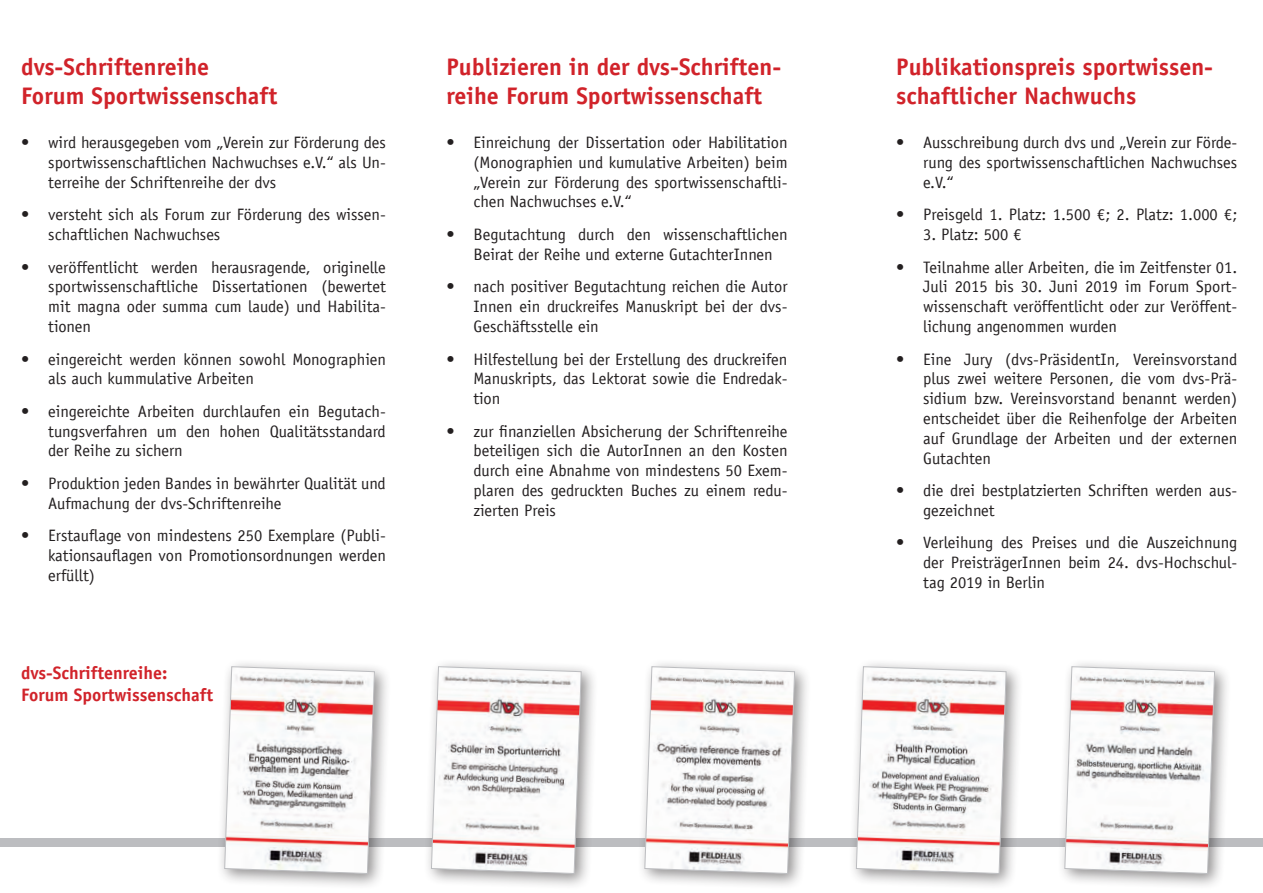
<style>
.page{position:relative;width:1263px;height:893px;background:#fff}
.page>*{position:absolute;margin:0;border:0;box-sizing:border-box;transform-origin:0 0}
.t1{font:700 24px/28.8px "Officina Sans Std";color:#d1232a}
.t2{font:700 18px/21.6px "Officina Sans Std";color:#d1232a}
.t3{font:16.5px/19.8px "Officina Sans LT";color:#231f20;text-align:justify}
</style>
<div class="page">
<div style="left:0;top:838px;width:1263px;height:9px;background:#bcbdc0"></div>
<div style="left:1057px;top:659px;width:175px;height:232px;background:#231f20;opacity:.5"></div>
<svg style="left:1064px;top:666px;width:151px;height:208px"></svg>
<div style="left:217px;top:659px;width:175px;height:232px;background:#231f20;opacity:.5"></div>
<svg style="left:224px;top:666px;width:151px;height:208px"></svg>
<div style="left:423px;top:659px;width:175px;height:232px;background:#231f20;opacity:.5"></div>
<svg style="left:431px;top:666px;width:151px;height:208px"></svg>
<div style="left:637px;top:659px;width:175px;height:232px;background:#231f20;opacity:.5"></div>
<svg style="left:644px;top:666px;width:151px;height:208px"></svg>
<div style="left:848px;top:659px;width:175px;height:232px;background:#231f20;opacity:.5"></div>
<svg style="left:856px;top:666px;width:151px;height:208px"></svg>
<p class="t1" style="left:21px;top:53px;width:190px">dvs-Schriftenreihe</p>
<p class="t1" style="left:21px;top:81px;width:258px">Forum Sportwissenschaft</p>
<p class="t3" style="left:48px;top:133px;width:339px;text-indent:-27px">• wird herausgegeben vom „Verein zur Förderung des sportwissenschaftlichen Nachwuchses e.V.“ als Un&shy;terreihe der Schriftenreihe der dvs</p>
<p class="t3" style="left:48px;top:205px;width:339px;text-indent:-27px">• versteht sich als Forum zur Förderung des wissen&shy;schaftlichen Nachwuchses</p>
<p class="t3" style="left:48px;top:257px;width:339px;text-indent:-27px">• veröffentlicht werden herausragende, originelle sportwissenschaftliche Dissertationen (bewertet mit magna oder summa cum laude) und Habilita&shy;tionen</p>
<p class="t3" style="left:48px;top:349px;width:339px;text-indent:-27px">• eingereicht werden können sowohl Monographien als auch kummulative Arbeiten</p>
<p class="t3" style="left:48px;top:401px;width:339px;text-indent:-27px">• eingereichte Arbeiten durchlaufen ein Begutach&shy;tungsverfahren um den hohen Qualitätsstandard der Reihe zu sichern</p>
<p class="t3" style="left:48px;top:474px;width:339px;text-indent:-27px">• Produktion jeden Bandes in bewährter Qualität und<br>Aufmachung der dvs-Schriftenreihe</p>
<p class="t3" style="left:48px;top:526px;width:339px;text-indent:-27px">• Erstauflage von mindestens 250 Exemplare (Publi&shy;kationsauflagen von Promotionsordnungen werden erfüllt)</p>
<p class="t2" style="left:21px;top:662px;width:194px">dvs-Schriftenreihe:<br>Forum Sportwissenschaft</p>
<p class="t1" style="left:446px;top:53px;width:336px">Publizieren in der dvs-Schriften&shy;reihe Forum Sportwissenschaft</p>
<p class="t3" style="left:473px;top:133px;width:316px;text-indent:-27px">• Einreichung der Dissertation oder Habilitation (Monographien und kumulative Arbeiten) beim „Verein zur Förderung des sportwissenschaftli&shy;chen Nachwuchses e.V.“</p>
<p class="t3" style="left:473px;top:225px;width:316px;text-indent:-27px">• Begutachtung durch den wissenschaftlichen<br>Beirat der Reihe und externe GutachterInnen</p>
<p class="t3" style="left:473px;top:277px;width:315px;text-indent:-27px">• nach positiver Begutachtung reichen die Autor Innen ein druckreifes Manuskript bei der dvs-Geschäftsstelle ein</p>
<p class="t3" style="left:473px;top:349px;width:316px;text-indent:-27px">• Hilfestellung bei der Erstellung des druckreifen Manuskripts, das Lektorat sowie die Endredak&shy;tion</p>
<p class="t3" style="left:473px;top:421px;width:316px;text-indent:-27px">• zur finanziellen Absicherung der Schriftenreihe beteiligen sich die AutorInnen an den Kosten durch eine Abnahme von mindestens 50 Exem&shy;plaren des gedruckten Buches zu einem redu&shy;zierten Preis</p>
<p class="t1" style="left:896px;top:53px;width:318px">Publikationspreis sportwissen&shy;schaftlicher Nachwuchs</p>
<p class="t3" style="left:923px;top:133px;width:316px;text-indent:-27px">• Ausschreibung durch dvs und „Verein zur Förde&shy;rung des sportwissenschaftlichen Nachwuchses e.V.“</p>
<p class="t3" style="left:896px;top:205px;width:343px">• Preisgeld 1. Platz: 1.500 €; 2. Platz: 1.000 €;</p>
<p class="t3" style="left:923px;top:225px;width:100px">3. Platz: 500 €</p>
<p class="t3" style="left:923px;top:257px;width:316px;text-indent:-27px">• Teilnahme aller Arbeiten, die im Zeitfenster 01.<br>Juli 2015 bis 30. Juni 2019 im Forum Sport&shy;wissenschaft veröffentlicht oder zur Veröffent&shy;lichung angenommen wurden</p>
<p class="t3" style="left:923px;top:349px;width:316px;text-indent:-27px">• Eine Jury (dvs-PräsidentIn, Vereinsvorstand plus zwei weitere Personen, die vom dvs-Prä&shy;sidium bzw. Vereinsvorstand benannt werden) entscheidet über die Reihenfolge der Arbeiten auf Grundlage der Arbeiten und der externen Gutachten</p>
<p class="t3" style="left:923px;top:481px;width:316px;text-indent:-27px">• die drei bestplatzierten Schriften werden aus&shy;gezeichnet</p>
<p class="t3" style="left:923px;top:533px;width:316px;text-indent:-27px">• Verleihung des Preises und die Auszeichnung der PreisträgerInnen beim 24. dvs-Hochschul&shy;tag 2019 in Berlin</p>
</div>
